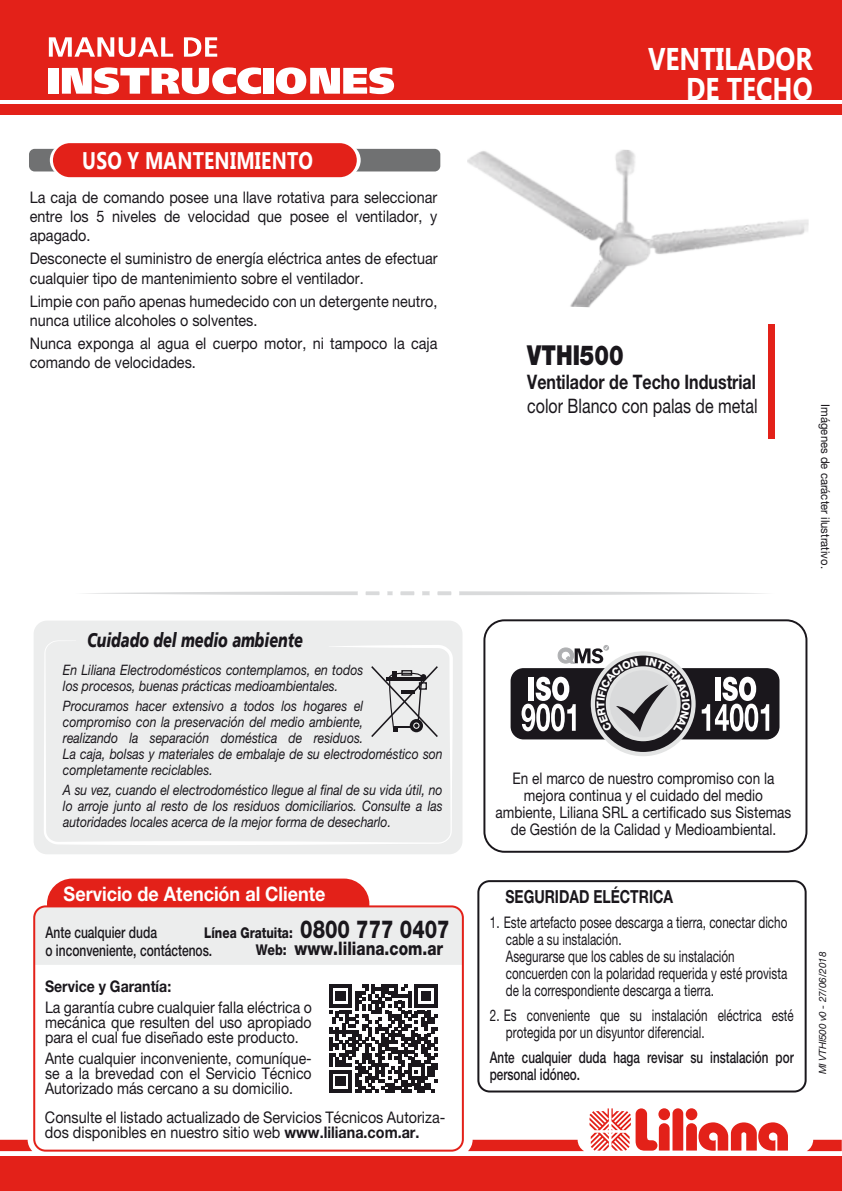
<style>
.page{position:relative;width:842px;height:1191px;background:#fff}
.page>*{position:absolute;margin:0;border:0;box-sizing:border-box;transform-origin:0 0}
.t1{font:700 31.4px/29.6px "Gadugi";color:#fff;text-align:right;scale:.84 1}
.t2{font:900 27.6px "Helvetica Neue";color:#1a171c;scale:.8 1}
.t3{font:700 24px "Gadugi";letter-spacing:.01em;color:#fff;scale:.8 1}
.t4{font:700 20px "Helvetica Neue";color:#1a171c;scale:.8 1}
.t5{font:700 20px "Helvetica Neue";color:#fff;scale:.9 1}
.t6{font:20px "Helvetica Neue";color:#1a171c;scale:.8 1}
.t7{font:italic 900 20px "Frutiger 76";color:#1a171c;scale:.72 1}
.t8{font:800 18.6px "Helvetica Neue";color:#1a171c;scale:.83 1}
.t9{font:700 18px "Helvetica Neue";color:#1a171c;scale:.78 1}
.t10{font:16px/19.2px "Helvetica Neue";color:#1a171c;scale:.9 1}
.t11{font:16px/17px "Helvetica Neue";color:#1a171c;scale:.73 1}
.t12{font:16px/15px "Helvetica Neue";color:#1a171c;text-align:justify;scale:.88 1}
.t13{font:16px/17px "Helvetica Neue";color:#1a171c;text-align:center;scale:.85 1}
.t14{font:500 16px/17px "Helvetica Neue";color:#1a171c;scale:.73 1}
.t15{font:500 16px/18px "Helvetica Neue";color:#1a171c;scale:.75 1}
.t16{font:700 16px "Helvetica Neue";color:#1a171c;scale:.88 1}
.t17{font:800 14.8px "Helvetica Neue";color:#1a171c;scale:.8 1}
.t18{font:italic 14.4px/16px "Helvetica Neue";color:#1a171c;scale:.85 1}
.t19{font:12px "Helvetica Neue";color:#1a171c;scale:.94 1}
.t20{font:italic 10px "Helvetica Neue";letter-spacing:-.02em;color:#1a171c}
.s1{font-size:24.8px}
.s2{font-size:14.8px}
.s3{font-weight:700}
</style>
<div class="page">
<div style="left:29px;top:149px;width:411px;height:22px;background:#707172;border-radius:6px"></div>
<div style="left:53px;top:143px;width:304px;height:34px;background:#e32119;border-radius:17px"></div>
<div style="left:768px;top:324px;width:7px;height:115px;background:#e32119"></div>
<div style="left:0;top:0;width:842px;height:99px;background:#e32119"></div>
<div style="left:0;top:104px;width:842px;height:11px;background:#e32119"></div>
<div style="left:48px;top:68px;width:11px;height:26px;background:#fff"></div>
<svg style="left:62px;top:67px;width:199px;height:27px"></svg>
<div style="left:264px;top:68px;width:10px;height:26px;background:#fff"></div>
<svg style="left:276px;top:67px;width:118px;height:27px"></svg>
<svg style="left:49px;top:37px;width:124px;height:20px"></svg>
<svg style="left:184px;top:37px;width:33px;height:20px"></svg>
<svg style="left:0;top:1139px;width:32px;height:12px"></svg>
<svg style="left:468px;top:1108px;width:320px;height:43px"></svg>
<div style="left:0;top:1156px;width:842px;height:35px;background:#e32119"></div>
<svg style="left:807px;top:1139px;width:35px;height:12px"></svg>
<div style="left:477px;top:880px;width:330px;height:212px;border:2px solid #1a171c;border-radius:11px"></div>
<svg style="left:86px;top:591px;width:678px;height:5px"></svg>
<div style="left:34px;top:620px;width:428px;height:234px;background:#eceded;border-radius:13px"></div>
<svg style="left:44px;top:641px;width:409px;height:204px"></svg>
<svg style="left:370px;top:664px;width:69px;height:74px"></svg>
<div style="left:483px;top:619px;width:324px;height:233px;border:2px solid #1a171c;border-radius:20px"></div>
<div style="left:511px;top:668px;width:268px;height:71px;background:#1a171c;border-radius:13px"></div>
<svg style="left:705px;top:676px;width:64px;height:55px"></svg>
<svg style="left:691px;top:668px;width:14px;height:57px"></svg>
<div style="left:47px;top:878px;width:322px;height:62px;background:#e32119;border-radius:25px"></div>
<div style="left:36px;top:908px;width:425px;height:56px;background:#eceded"></div>
<div style="left:33px;top:905px;width:431px;height:246px;border:2px solid #e32119;border-radius:11px"></div>
<svg style="left:329px;top:984px;width:108px;height:109px"></svg>
<img style="left:467px;top:150px;width:342px;height:158px">
<svg style="left:521px;top:645px;width:170px;height:107px"></svg>
<h3 class="t3" style="left:82px;top:146px;width:290px">USO Y MANTENIMIENTO</h3>
<p class="t10" style="left:30px;top:187px;width:455px;text-align:justify">La caja de comando posee una llave rotativa para seleccionar entre los 5 niveles de velocidad que posee el ventilador, y apagado.</p>
<p class="t10" style="left:30px;top:249px;width:455px">Desconecte el suministro de energía eléctrica antes de efectuar cualquier tipo de mantenimiento sobre el ventilador.</p>
<p class="t10" style="left:30px;top:291px;width:455px">Limpie con paño apenas humedecido con un detergente neutro, nunca utilice alcoholes o solventes.</p>
<p class="t10" style="left:30px;top:334px;width:455px">Nunca exponga al agua el cuerpo motor, ni tampoco la caja comando de velocidades.</p>
<h3 class="t7" style="left:87px;top:628px;width:302px">Cuidado del medio ambiente</h3>
<p class="t18" style="left:63px;top:662px;width:355px">En Liliana Electrodomésticos contemplamos, en todos los procesos, buenas prácticas medioambientales.</p>
<p class="t18" style="left:63px;top:698px;width:448px">Procuramos hacer extensivo a todos los hogares el<br>compromiso con la preservación del medio ambiente,<br>realizando la separación doméstica de residuos.<br>La caja, bolsas y materiales de embalaje de su electrodoméstico son completamente reciclables.</p>
<p class="t18" style="left:63px;top:782px;width:448px;text-align:justify">A su vez, cuando el electrodoméstico llegue al final de su vida útil, no lo arroje junto al resto de los residuos domiciliarios. Consulte a las autoridades locales acerca de la mejor forma de desecharlo.</p>
<h3 class="t5" style="left:64px;top:882px;width:293px">Servicio de Atención al Cliente</h3>
<p class="t17" style="left:204px;top:923px;width:308px">Línea Gratuita: <span class="s1">0800 777 0407</span></p>
<p class="t8" style="left:256px;top:937px;width:227px"><span class="s2">Web:</span> www.liliana.com.ar</p>
<p class="t16" style="left:45px;top:976px;width:145px">Service y Garantía:</p>
<p class="t12" style="left:45px;top:999px;width:305px">La garantía cubre cualquier falla eléctrica o mecánica que resulten del uso apropiado para el cual fue diseñado este producto.</p>
<p class="t12" style="left:45px;top:1050px;width:305px">Ante cualquier inconveniente, comuníque&shy;se a la brevedad con el Servicio Técnico Autorizado más cercano a su domicilio.</p>
<p class="t10" style="left:45px;top:1109px;width:446px;line-height:15px">Consulte el listado actualizado de Servicios Técnicos Autoriza&shy;dos disponibles en nuestro sitio web <span class="s3">www.liliana.com.ar.</span></p>
<p class="t15" style="left:45px;top:923px;width:224px">Ante cualquier duda<br>o inconveniente, contáctenos.</p>
<h1 class="t1" style="left:648px;top:44px;width:197px">VENTILADOR<br>DE TECHO</h1>
<h2 class="t2" style="left:527px;top:338px;width:122px">VTHI500</h2>
<h3 class="t4" style="left:527px;top:369px;width:287px">Ventilador de Techo Industrial</h3>
<h3 class="t6" style="left:527px;top:394px;width:289px">color Blanco con palas de metal</h3>
<p class="t19" style="left:833px;top:404px;width:176px;rotate:90deg">Imágenes de carácter ilustrativo.</p>
<p class="t13" style="left:496px;top:770px;width:349px">En el marco de nuestro compromiso con la mejora continua y el cuidado del medio ambiente, Liliana SRL a certificado sus Sistemas de Gestión de la Calidad y Medioambiental.</p>
<p class="t9" style="left:505px;top:885px;width:216px">SEGURIDAD ELÉCTRICA</p>
<p class="t11" style="left:506px;top:913px;width:387px;text-indent:-16px">1. Este artefacto posee descarga a tierra, conectar dicho cable a su instalación.<br>Asegurarse que los cables de su instalación concuerden con la polaridad requerida y esté provista de la correspondiente descarga a tierra.</p>
<p class="t11" style="left:506px;top:1006px;width:396px;text-indent:-16px">2. Es conveniente que su instalación eléctrica esté protegida por un disyuntor diferencial.</p>
<p class="t14" style="left:490px;top:1048px;width:418px">Ante cualquier duda haga revisar su instalación por personal idóneo.</p>
<p class="t20" style="left:817px;top:1074px;width:124px;rotate:-90deg">MI VTHI500 v0 - 27/06/2018</p>
</div>
